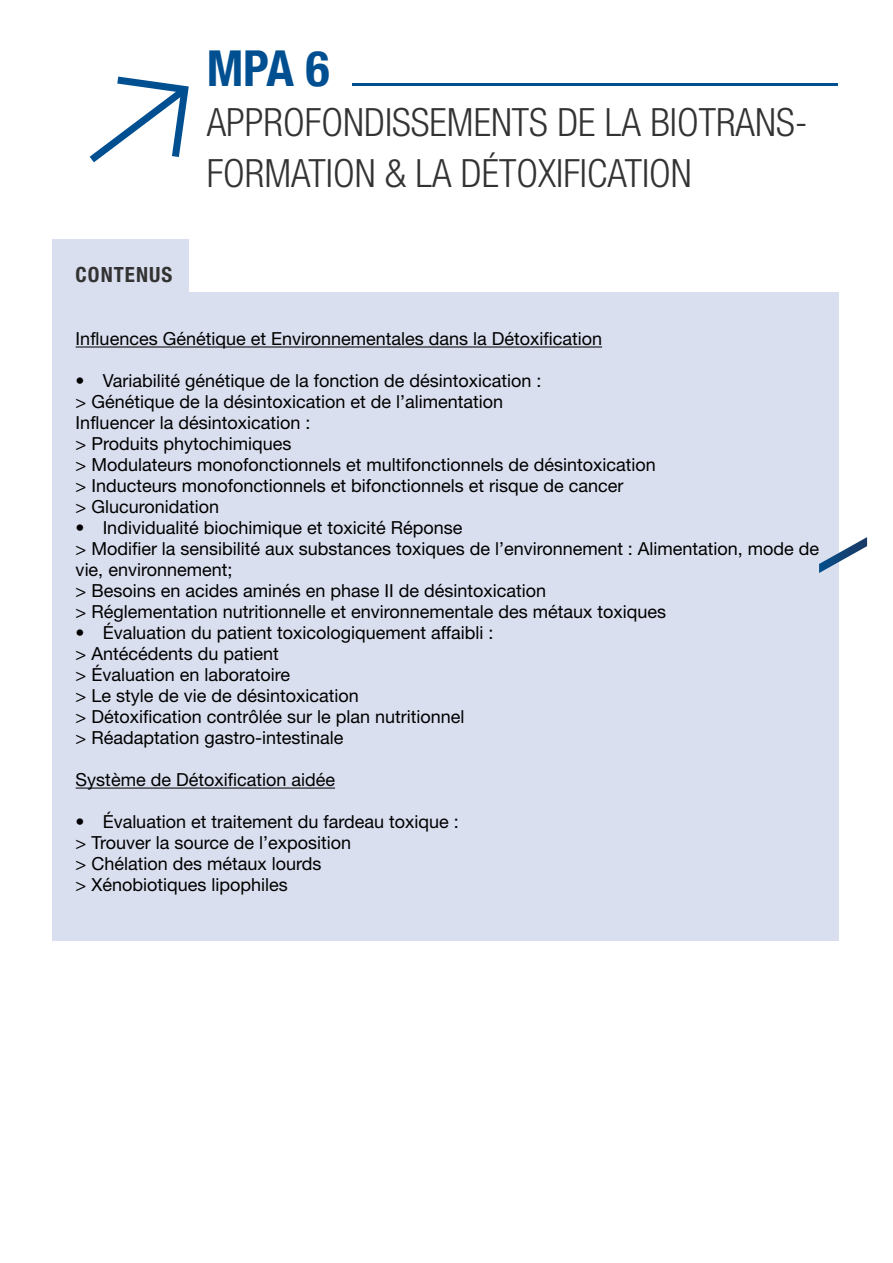
<style>
.page{position:relative;width:893px;height:1263px;background:#fff}
.page>*{position:absolute;margin:0;border:0;box-sizing:border-box;transform-origin:0 0}
.t1{font:700 condensed 49.5px "Helvetica Neue LT Com";color:#004f91}
.t2{font:300 condensed 39px/51px "Helvetica Neue LT Std";color:#333}
.t3{font:700 condensed 21px "Helvetica Neue LT Std";letter-spacing:.05em;color:#333}
.t4{font:18px/21px "Helvetica Neue";color:#000}
</style>
<div class="page">
<div style="left:52px;top:239px;width:137px;height:57px;background:#dadfef"></div>
<div style="left:52px;top:292px;width:787px;height:649px;background:#dadfef"></div>
<svg style="left:819px;top:537px;width:48px;height:36px"></svg>
<hr style="left:76px;top:347px;width:526px;height:1px;background:#000">
<hr style="left:76px;top:788px;width:259px;height:1px;background:#000">
<hr style="left:352px;top:83px;width:486px;height:3px;background:#004f91">
<svg style="left:89px;top:76px;width:100px;height:87px"></svg>
<p class="t3" style="left:76px;top:262px;width:98px">CONTENUS</p>
<h1 class="t1" style="left:207px;top:38px;width:124px">MPA 6</h1>
<h2 class="t2" style="left:207px;top:96px;width:603px">APPROFONDISSEMENTS DE LA BIOTRANS-<br>FORMATION &amp; LA DÉTOXIFICATION</h2>
<p class="t4" style="left:76px;top:328px;width:528px">Influences Génétique et Environnementales dans la Détoxification</p>
<p class="t4" style="left:76px;top:370px;width:582px">• Variabilité génétique de la fonction de désintoxication :<br>&gt; Génétique de la désintoxication et de l’alimentation<br>Influencer la désintoxication :<br>&gt; Produits phytochimiques<br>&gt; Modulateurs monofonctionnels et multifonctionnels de désintoxication &gt; Inducteurs monofonctionnels et bifonctionnels et risque de cancer<br>&gt; Glucuronidation</p>
<p class="t4" style="left:76px;top:517px;width:745px">• Individualité biochimique et toxicité Réponse<br>&gt; Modifier la sensibilité aux substances toxiques de l’environnement : Alimentation, mode de vie, environnement;<br>&gt; Besoins en acides aminés en phase II de désintoxication<br>&gt; Réglementation nutritionnelle et environnementale des métaux toxiques</p>
<p class="t4" style="left:76px;top:622px;width:419px">• Évaluation du patient toxicologiquement affaibli : &gt; Antécédents du patient<br>&gt; Évaluation en laboratoire<br>&gt; Le style de vie de désintoxication<br>&gt; Détoxification contrôlée sur le plan nutritionnel<br>&gt; Réadaptation gastro-intestinale</p>
<p class="t4" style="left:76px;top:769px;width:261px">Système de Détoxification aidée</p>
<p class="t4" style="left:76px;top:811px;width:385px">• Évaluation et traitement du fardeau toxique : &gt; Trouver la source de l’exposition<br>&gt; Chélation des métaux lourds<br>&gt; Xénobiotiques lipophiles</p>
</div>
